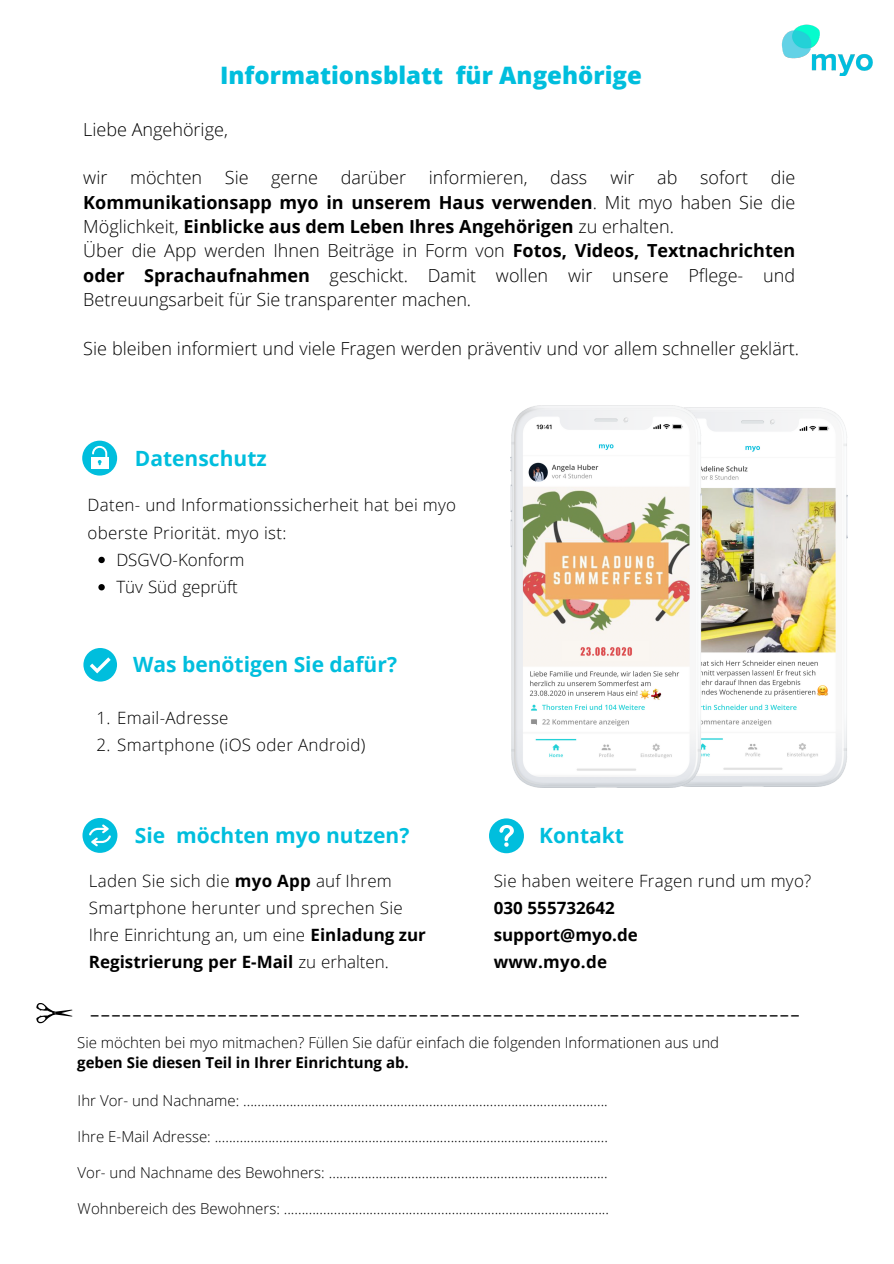
<style>
.page{position:relative;width:894px;height:1264px;background:#fff}
.page>*{position:absolute;margin:0;border:0;box-sizing:border-box;transform-origin:0 0}
.t1{font:300 33px "Open Sans";color:#000}
.t2{font:800 24px "Open Sans";color:#00bedd}
.t3{font:700 21px "Open Sans";color:#00bedd}
.t4{font:300 18px/24.3px "Open Sans";color:#000}
.t5{font:300 16.95px/27px "Open Sans";letter-spacing:.015em;color:#000}
.t6{font:700 16.95px/27px "Open Sans";color:#000}
.t7{font:300 15px "Open Sans";color:#000}
.t8{font:700 15px "Open Sans";color:#000}
.s1{font-weight:700}
</style>
<div class="page">
<div style="left:82px;top:440px;width:35px;height:35px;background:#00bedd;border-radius:50%"></div>
<div style="left:91px;top:457px;width:17px;height:11px;background:#fff"></div>
<svg style="left:92px;top:446px;width:15px;height:19px"></svg>
<svg style="left:82px;top:818px;width:35px;height:34px"></svg>
<img style="left:701px;top:407px;width:146px;height:379px">
<img style="left:510px;top:406px;width:191px;height:381px">
<svg style="left:83px;top:648px;width:34px;height:33px"></svg>
<svg style="left:37px;top:1003px;width:36px;height:20px"></svg>
<img style="left:781px;top:24px;width:92px;height:52px">
<div style="left:489px;top:818px;width:35px;height:35px;background:#00bedd;border-radius:50%"></div>
<svg style="left:499px;top:825px;width:14px;height:21px"></svg>
<svg style="left:98px;top:556px;width:7px;height:7px"></svg>
<svg style="left:98px;top:584px;width:7px;height:6px"></svg>
<h2 class="t2" style="left:220px;top:58px;width:423px">Informationsblatt für Angehörige</h2>
<p class="t4" style="left:83px;top:117px;width:146px">Liebe Angehörige,</p>
<p class="t4" style="left:83px;top:165px;width:26px">wir</p>
<p class="t4" style="left:130px;top:165px;width:74px">möchten</p>
<p class="t4" style="left:225px;top:165px;width:25px">Sie</p>
<p class="t4" style="left:271px;top:165px;width:48px">gerne</p>
<p class="t4" style="left:340px;top:165px;width:67px">darüber</p>
<p class="t4" style="left:428px;top:165px;width:100px">informieren,</p>
<p class="t4" style="left:550px;top:165px;width:38px">dass</p>
<p class="t4" style="left:610px;top:165px;width:26px">wir</p>
<p class="t4" style="left:657px;top:165px;width:22px">ab</p>
<p class="t4" style="left:700px;top:165px;width:49px">sofort</p>
<p class="t4" style="left:83px;top:165px;width:713px;text-indent:687px">die <span class="s1">Kommunikationsapp myo in unserem Haus verwenden</span>. Mit myo haben Sie die Möglichkeit, <span class="s1">Einblicke aus dem Leben Ihres Angehörigen</span> zu erhalten.<br>Über die App werden Ihnen Beiträge in Form von <span class="s1">Fotos, Videos, Textnachrichten oder Sprachaufnahmen</span> geschickt. Damit wollen wir unsere Pflege- und Betreuungsarbeit für Sie transparenter machen.</p>
<p class="t4" style="left:83px;top:335px;width:717px">Sie bleiben informiert und viele Fragen werden präventiv und vor allem schneller geklärt.</p>
<h3 class="t3" style="left:135px;top:443px;width:133px">Datenschutz</h3>
<p class="t5" style="left:87px;top:491px;width:370px">Daten- und Informationssicherheit hat bei myo oberste Priorität. myo ist:</p>
<p class="t5" style="left:116px;top:545px;width:129px">DSGVO-Konform<br>Tüv Süd geprüft</p>
<h3 class="t3" style="left:133px;top:649px;width:265px">Was benötigen Sie dafür?</h3>
<p class="t5" style="left:96px;top:704px;width:133px">1. Email-Adresse</p>
<p class="t5" style="left:96px;top:731px;width:270px">2. Smartphone (iOS oder Android)</p>
<h3 class="t3" style="left:135px;top:820px;width:276px">Sie möchten myo nutzen?</h3>
<p class="t5" style="left:89px;top:867px;width:338px">Laden Sie sich die <span class="s1">myo App</span> auf Ihrem Smartphone herunter und sprechen Sie Ihre Einrichtung an, um eine <span class="s1">Einladung zur Registrierung per E-Mail</span> zu erhalten.</p>
<h3 class="t3" style="left:539px;top:820px;width:86px">Kontakt</h3>
<p class="t5" style="left:493px;top:867px;width:319px">Sie haben weitere Fragen rund um myo?</p>
<p class="t6" style="left:493px;top:894px;width:146px">030 555732642 support@myo.de www.myo.de</p>
<h1 class="t1" style="left:89px;top:990px;width:712px">-------------------------------------------------------------------</h1>
<p class="t7" style="left:77px;top:1031px;width:643px">Sie möchten bei myo mitmachen? Füllen Sie dafür einfach die folgenden Informationen aus und</p>
<p class="t8" style="left:77px;top:1051px;width:333px">geben Sie diesen Teil in Ihrer Einrichtung ab.</p>
<p class="t7" style="left:78px;top:1090px;width:531px">Ihr Vor- und Nachname: ......................................................................................................</p>
<p class="t7" style="left:78px;top:1126px;width:531px">Ihre E-Mail Adresse: ..............................................................................................................</p>
<p class="t7" style="left:78px;top:1162px;width:531px">Vor- und Nachname des Bewohners: ..............................................................................</p>
<p class="t7" style="left:78px;top:1198px;width:533px">Wohnbereich des Bewohners: ...........................................................................................</p>
</div>
